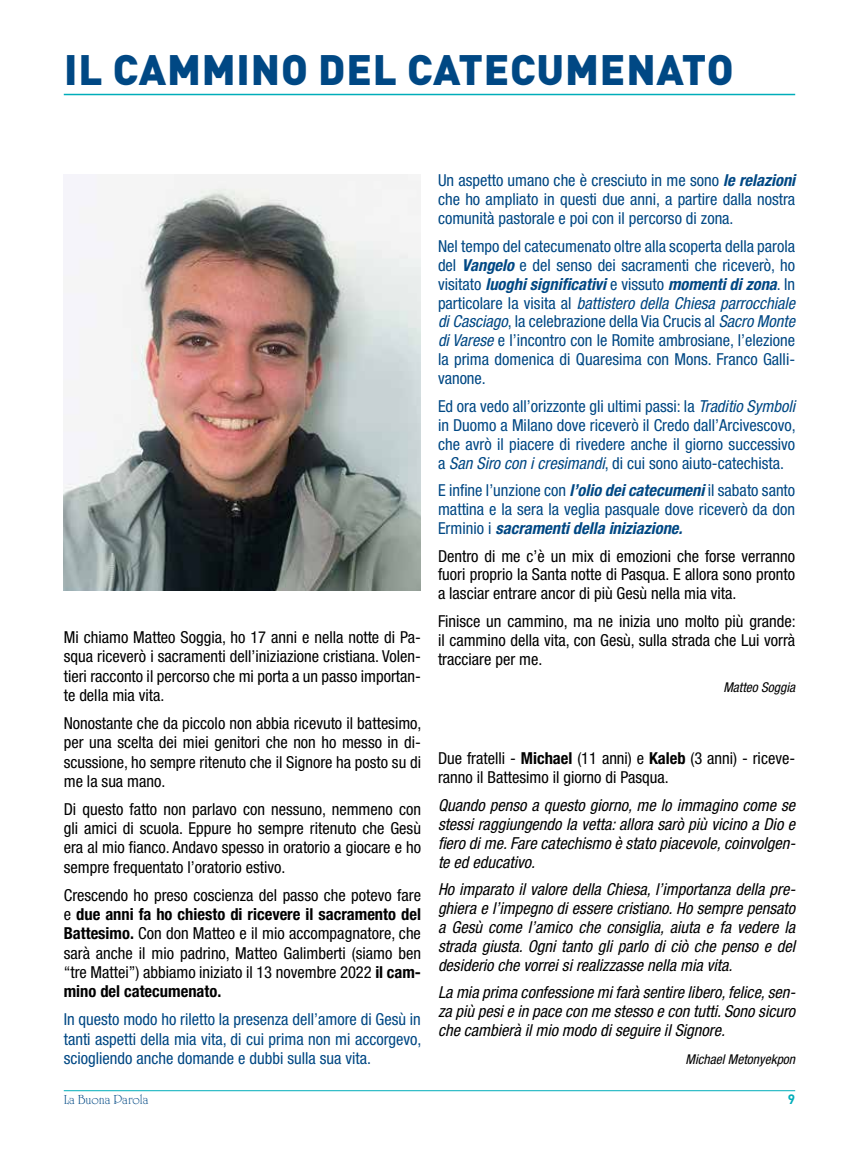
<style>
.page{position:relative;width:859px;height:1149px;background:#fff}
.page>*{position:absolute;margin:0;border:0;box-sizing:border-box;transform-origin:0 0}
.t1{font:900 42px "DIN Pro";letter-spacing:.02em;color:#004884}
.t2{font:condensed 16.5px/19.4px "Helvetica Neue LT Std";color:#000;text-align:justify}
.t3{font:condensed 16.5px/18.9px "Helvetica Neue LT Std";color:#004884;text-align:justify}
.t4{font:italic condensed 16.5px/18.9px "Helvetica Neue LT Std";color:#000;text-align:justify}
.t5{font:italic condensed 13.5px "Helvetica Neue LT Std";color:#000}
.t6{font:13.5px "University Roman Std";color:#004884}
.t7{font:700 13.5px "DIN Pro";color:#00adba}
.s1{font-weight:700}
.s2{font-weight:700;font-style:italic}
.s3{font-style:italic}
</style>
<div class="page">
<hr style="left:64px;top:1089px;width:731px;height:1px;background:#00adba">
<hr style="left:64px;top:94px;width:731px;height:1px;background:#00adba">
<img style="left:64px;top:174px;width:357px;height:416px">
<h1 class="t1" style="left:64px;top:34px;width:671px">IL CAMMINO DEL CATECUMENATO</h1>
<p class="t2" style="left:64px;top:627px;width:359px">Mi chiamo Matteo Soggia, ho 17 anni e nella notte di Pa&shy;squa riceverò i sacramenti dell’iniziazione cristiana. Volen&shy;tieri racconto il percorso che mi porta a un passo importan&shy;te della mia vita.</p>
<p class="t2" style="left:64px;top:713px;width:359px">Nonostante che da piccolo non abbia ricevuto il battesimo, per una scelta dei miei genitori che non ho messo in di&shy;scussione, ho sempre ritenuto che il Signore ha posto su di me la sua mano.</p>
<p class="t2" style="left:64px;top:798px;width:359px">Di questo fatto non parlavo con nessuno, nemmeno con gli amici di scuola. Eppure ho sempre ritenuto che Gesù era al mio fianco. Andavo spesso in oratorio a giocare e ho sempre frequentato l’oratorio estivo.</p>
<p class="t2" style="left:64px;top:884px;width:359px">Crescendo ho preso coscienza del passo che potevo fare e <span class="s1">due anni fa ho chiesto di ricevere il sacramento del Battesimo.</span> Con don Matteo e il mio accompagnatore, che sarà anche il mio padrino, Matteo Galimberti (siamo ben “tre Mattei”) abbiamo iniziato il 13 novembre 2022 <span class="s1">il cam&shy;mino del catecumenato.</span></p>
<p class="t3" style="left:64px;top:1009px;width:359px;line-height:19.4px">In questo modo ho riletto la presenza dell’amore di Gesù in tanti aspetti della mia vita, di cui prima non mi accorgevo, sciogliendo anche domande e dubbi sulla sua vita.</p>
<p class="t3" style="left:438px;top:171px;width:359px">Un aspetto umano che è cresciuto in me sono <span class="s2">le relazioni </span>che ho ampliato in questi due anni, a partire dalla nostra comunità pastorale e poi con il percorso di zona.</p>
<p class="t3" style="left:438px;top:236px;width:359px">Nel tempo del catecumenato oltre alla scoperta della parola del <span class="s2">Vangelo</span> e del senso dei sacramenti che riceverò, ho visitato <span class="s2">luoghi significativi</span> e vissuto <span class="s2">momenti di zona</span>. In particolare la visita al <span class="s3">battistero della Chiesa parrocchiale di Casciago</span>, la celebrazione della Via Crucis al <span class="s3">Sacro Monte di Varese</span> e l’incontro con le Romite ambrosiane, l’elezione la prima domenica di Quaresima con Mons. Franco Galli&shy;vanone.</p>
<p class="t3" style="left:438px;top:396px;width:359px">Ed ora vedo all’orizzonte gli ultimi passi: la <span class="s3">Traditio Symboli </span>in Duomo a Milano dove riceverò il Credo dall’Arcivescovo, che avrò il piacere di rivedere anche il giorno successivo a <span class="s3">San Siro con i cresimandi</span>, di cui sono aiuto-catechista.</p>
<p class="t3" style="left:438px;top:480px;width:359px">E infine l’unzione con <span class="s2">l’olio dei catecumeni</span> il sabato santo mattina e la sera la veglia pasquale dove riceverò da don Erminio i <span class="s2">sacramenti della iniziazione.</span></p>
<p class="t2" style="left:438px;top:546px;width:359px;line-height:18.9px">Dentro di me c’è un mix di emozioni che forse verranno fuori proprio la Santa notte di Pasqua. E allora sono pronto a lasciar entrare ancor di più Gesù nella mia vita.</p>
<p class="t2" style="left:438px;top:611px;width:359px;line-height:18.9px">Finisce un cammino, ma ne inizia uno molto più grande: il cammino della vita, con Gesù, sulla strada che Lui vorrà tracciare per me.</p>
<p class="t5" style="left:723px;top:679px;width:73px">Matteo Soggia</p>
<p class="t2" style="left:438px;top:748px;width:359px;line-height:18.9px">Due fratelli - <span class="s1">Michael</span> (11 anni) e <span class="s1">Kaleb</span> (3 anni) - riceve&shy;ranno il Battesimo il giorno di Pasqua.</p>
<p class="t4" style="left:438px;top:795px;width:359px">Quando penso a questo giorno, me lo immagino come se stessi raggiungendo la vetta: allora sarò più vicino a Dio e fiero di me. Fare catechismo è stato piacevole, coinvolgen&shy;te ed educativo.</p>
<p class="t4" style="left:438px;top:879px;width:359px">Ho imparato il valore della Chiesa, l’importanza della pre&shy;ghiera e l’impegno di essere cristiano. Ho sempre pensato a Gesù come l’amico che consiglia, aiuta e fa vedere la strada giusta. Ogni tanto gli parlo di ciò che penso e del desiderio che vorrei si realizzasse nella mia vita.</p>
<p class="t4" style="left:438px;top:983px;width:359px">La mia prima confessione mi farà sentire libero, felice, sen&shy;za più pesi e in pace con me stesso e con tutti. Sono sicuro che cambierà il mio modo di seguire il Signore.</p>
<p class="t5" style="left:686px;top:1050px;width:111px">Michael Metonyekpon</p>
<p class="t6" style="left:64px;top:1091px;width:86px">La Buona Parola</p>
<p class="t7" style="left:788px;top:1087px;width:9px">9</p>
</div>
